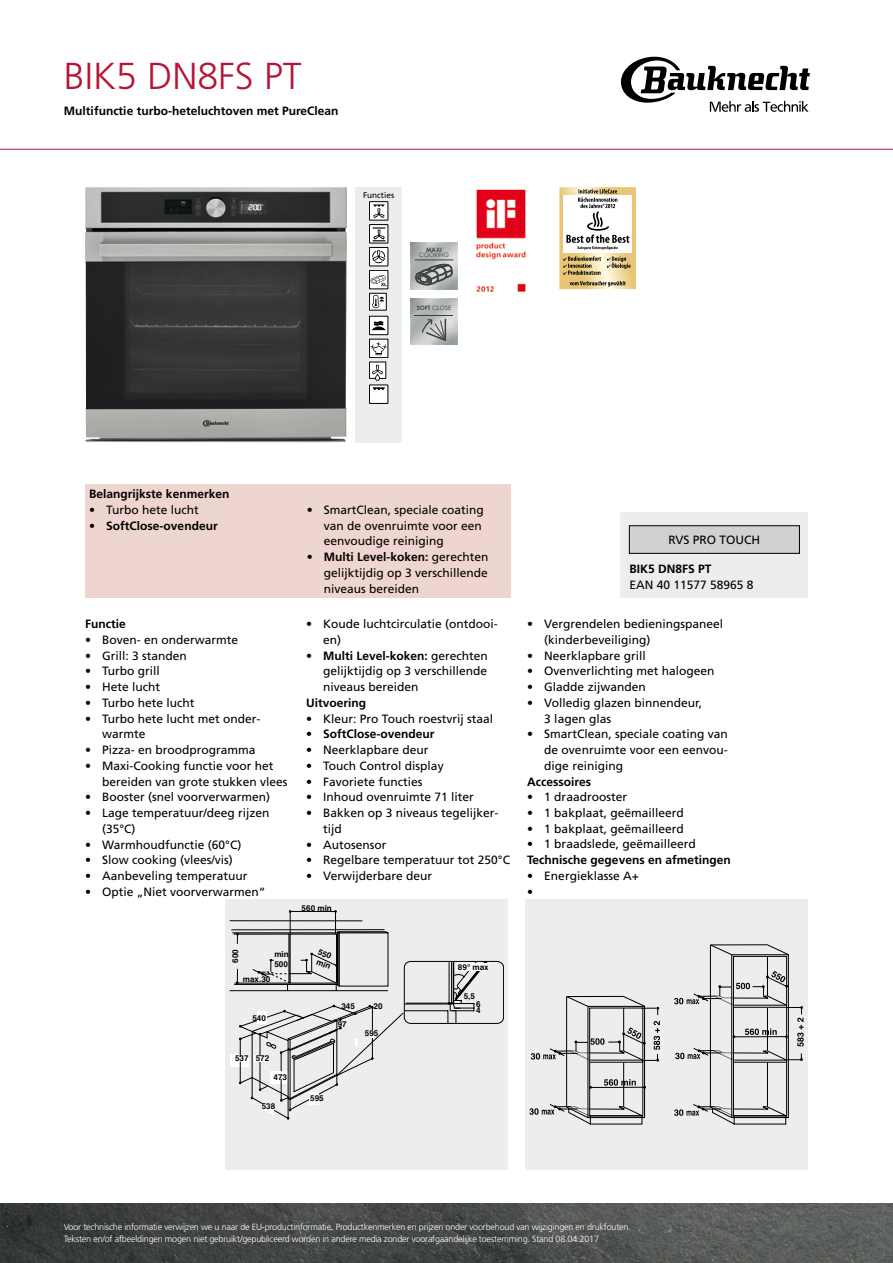
<style>
.page{position:relative;width:893px;height:1263px;background:#fff}
.page>*{position:absolute;margin:0;border:0;box-sizing:border-box;transform-origin:0 0}
.t1{font:300 37.5px "Frutiger LT Std";color:#b51434}
.t2{font:12px/15.8px "Frutiger LT Std";color:#000}
.t3{font:700 12px "Frutiger LT Std";color:#000}
.t4{font:300 9px/12px "Frutiger LT Std";letter-spacing:-.02em;color:#fff}
.t5{font:8.25px "Frutiger LT Std";color:#000}
.t6{font:700 8.1px/9.8px "Helvetica";color:#000}
.t7{font:6px "Century Gothic";color:#3e4142}
.t8{font:700 6px "Century Gothic";color:#3e4142}
.s1{font-weight:700}
.s2{font-weight:400}
</style>
<div class="page">
<img style="left:0;top:1203px;width:893px;height:60px">
<svg style="left:621px;top:57px;width:189px;height:55px"></svg>
<hr style="left:0;top:149px;width:893px;height:1px;background:#b51434">
<img style="left:85px;top:187px;width:262px;height:255px">
<div style="left:355px;top:187px;width:47px;height:255px;background:#eceded"></div>
<div style="left:369px;top:202px;width:19px;height:18px;background:#fff"></div>
<div style="left:369px;top:201px;width:19px;height:19px;border:1px solid #000"></div>
<svg style="left:373px;top:204px;width:12px;height:14px"></svg>
<div style="left:369px;top:225px;width:19px;height:18px;background:#fff"></div>
<div style="left:369px;top:224px;width:19px;height:19px;border:1px solid #000"></div>
<svg style="left:373px;top:227px;width:13px;height:14px"></svg>
<div style="left:369px;top:247px;width:19px;height:19px;background:#fff"></div>
<div style="left:369px;top:247px;width:19px;height:19px;border:1px solid #000"></div>
<svg style="left:372px;top:250px;width:13px;height:13px"></svg>
<div style="left:369px;top:270px;width:19px;height:19px;background:#fff"></div>
<div style="left:369px;top:270px;width:19px;height:19px;border:1px solid #000"></div>
<svg style="left:370px;top:275px;width:17px;height:11px"></svg>
<div style="left:369px;top:293px;width:17px;height:17px;background:#fff"></div>
<div style="left:369px;top:293px;width:18px;height:17px;border:1px solid #000"></div>
<svg style="left:372px;top:295px;width:12px;height:13px"></svg>
<div style="left:369px;top:316px;width:19px;height:19px;background:#fff"></div>
<div style="left:369px;top:316px;width:19px;height:19px;border:1px solid #000"></div>
<svg style="left:373px;top:321px;width:12px;height:9px"></svg>
<svg style="left:369px;top:339px;width:19px;height:19px"></svg>
<div style="left:369px;top:339px;width:19px;height:19px;border:1px solid #000"></div>
<svg style="left:370px;top:341px;width:17px;height:14px"></svg>
<div style="left:369px;top:362px;width:17px;height:16px;background:#fff"></div>
<div style="left:369px;top:362px;width:17px;height:17px;border:1px solid #000"></div>
<svg style="left:372px;top:365px;width:11px;height:16px"></svg>
<div style="left:369px;top:385px;width:19px;height:18px;background:#fff"></div>
<div style="left:369px;top:385px;width:19px;height:19px;border:1px solid #000"></div>
<svg style="left:373px;top:388px;width:12px;height:2px"></svg>
<img style="left:411px;top:243px;width:46px;height:46px">
<hr style="left:415px;top:260px;width:38px;height:1px;background:#3e4142">
<svg style="left:415px;top:264px;width:37px;height:21px"></svg>
<img style="left:411px;top:298px;width:46px;height:47px">
<hr style="left:415px;top:315px;width:38px;height:1px;background:#3e4142">
<svg style="left:422px;top:319px;width:24px;height:22px"></svg>
<img style="left:476px;top:189px;width:50px;height:103px">
<svg style="left:559px;top:187px;width:77px;height:102px"></svg>
<div style="left:85px;top:485px;width:425px;height:113px;background:#efd5cf"></div>
<div style="left:525px;top:899px;width:283px;height:270px;background:#eceded"></div>
<svg style="left:529px;top:944px;width:275px;height:180px"></svg>
<div style="left:225px;top:899px;width:283px;height:270px;background:#eceded"></div>
<div style="left:404px;top:961px;width:100px;height:63px;border:1px solid #000;border-radius:6px"></div>
<div style="left:456px;top:964px;width:33px;height:7px;background:#fff"></div>
<svg style="left:230px;top:910px;width:258px;height:209px"></svg>
<div style="left:621px;top:513px;width:187px;height:85px;background:#eceded"></div>
<div style="left:629px;top:526px;width:170px;height:27px;background:#d0d1d2"></div>
<div style="left:629px;top:525px;width:171px;height:28px;border:1px solid #000"></div>
<h1 class="t1" style="left:64px;top:55px;width:239px">BIK5 DN8FS PT</h1>
<p class="t3" style="left:64px;top:104px;width:276px">Multifunctie turbo-heteluchtoven met PureClean</p>
<p class="t5" style="left:363px;top:190px;width:33px">Functies</p>
<p class="t8" style="left:426px;top:246px;width:17px">MAXI</p>
<p class="t7" style="left:419px;top:251px;width:32px">COOKING</p>
<p class="t7" style="left:417px;top:304px;width:36px"><span class="s1">SOFT</span> CLOSE</p>
<p class="t3" style="left:89px;top:487px;width:142px">Belangrijkste kenmerken</p>
<p class="t2" style="left:89px;top:502px;width:111px">• Turbo hete lucht</p>
<p class="t3" style="left:89px;top:518px;width:130px"><span class="s2">•</span> SoftClose-ovendeur</p>
<p class="t3" style="left:85px;top:617px;width:42px">Functie</p>
<p class="t2" style="left:85px;top:632px;width:155px">• Boven- en onderwarmte</p>
<p class="t2" style="left:85px;top:648px;width:103px">• Grill: 3 standen</p>
<p class="t2" style="left:85px;top:663px;width:76px">• Turbo grill</p>
<p class="t2" style="left:85px;top:679px;width:77px">• Hete lucht</p>
<p class="t2" style="left:85px;top:695px;width:111px">• Turbo hete lucht</p>
<p class="t2" style="left:102px;top:711px;width:160px;text-indent:-17px">• Turbo hete lucht met onder&shy;warmte</p>
<p class="t2" style="left:85px;top:742px;width:172px">• Pizza- en broodprogramma</p>
<p class="t2" style="left:102px;top:758px;width:187px;text-indent:-17px">• Maxi-Cooking functie voor het bereiden van grote stukken vlees</p>
<p class="t2" style="left:85px;top:789px;width:187px">• Booster (snel voorverwarmen)</p>
<p class="t2" style="left:102px;top:805px;width:169px;text-indent:-17px">• Lage temperatuur/deeg rijzen (35°C)</p>
<p class="t2" style="left:85px;top:837px;width:158px">• Warmhoudfunctie (60°C)</p>
<p class="t2" style="left:85px;top:852px;width:149px">• Slow cooking (vlees/vis)</p>
<p class="t2" style="left:85px;top:868px;width:164px">• Aanbeveling temperatuur</p>
<p class="t2" style="left:85px;top:884px;width:182px">• Optie „Niet voorverwarmen“</p>
<p class="t2" style="left:324px;top:502px;width:162px;text-indent:-17px">• SmartClean, speciale coating van de ovenruimte voor een eenvoudige reiniging</p>
<p class="t2" style="left:324px;top:549px;width:166px;text-align:justify;text-indent:-17px">• <span class="s1">Multi Level-koken:</span> gerechten gelijktijdig op 3 verschillende niveaus bereiden</p>
<p class="t2" style="left:323px;top:616px;width:176px;text-indent:-17px">• Koude luchtcirculatie (ontdooi&shy;en)</p>
<p class="t2" style="left:323px;top:648px;width:166px;text-align:justify;text-indent:-17px">• <span class="s1">Multi Level-koken:</span> gerechten gelijktijdig op 3 verschillende niveaus bereiden</p>
<p class="t3" style="left:306px;top:696px;width:62px">Uitvoering</p>
<p class="t2" style="left:306px;top:711px;width:188px">• Kleur: Pro Touch roestvrij staal</p>
<p class="t3" style="left:306px;top:727px;width:130px"><span class="s2">•</span> SoftClose-ovendeur</p>
<p class="t2" style="left:306px;top:742px;width:124px">• Neerklapbare deur</p>
<p class="t2" style="left:306px;top:758px;width:139px">• Touch Control display</p>
<p class="t2" style="left:306px;top:774px;width:118px">• Favoriete functies</p>
<p class="t2" style="left:306px;top:789px;width:169px">• Inhoud ovenruimte 71 liter</p>
<p class="t2" style="left:323px;top:805px;width:177px;text-indent:-17px">• Bakken op 3 niveaus tegelijker&shy;tijd</p>
<p class="t2" style="left:306px;top:836px;width:82px">• Autosensor</p>
<p class="t2" style="left:306px;top:852px;width:205px">• Regelbare temperatuur tot 250°C</p>
<p class="t2" style="left:306px;top:868px;width:127px">• Verwijderbare deur</p>
<p class="t6" style="left:302px;top:902px;width:32px">560 min</p>
<p class="t6" style="left:230px;top:963px;width:15px;rotate:-90deg">600</p>
<p class="t6" style="left:274px;top:949px;width:16px">min<br>500</p>
<p class="t6" style="left:320px;top:946px;width:18px;rotate:22deg">550 min</p>
<p class="t6" style="left:243px;top:974px;width:29px">max.30</p>
<p class="t6" style="left:252px;top:1012px;width:15px">540</p>
<p class="t6" style="left:235px;top:1053px;width:36px">537 572</p>
<p class="t6" style="left:274px;top:1071px;width:15px">473</p>
<p class="t6" style="left:262px;top:1101px;width:15px">538</p>
<p class="t6" style="left:341px;top:1000px;width:15px">345</p>
<p class="t6" style="left:374px;top:1000px;width:11px">20</p>
<p class="t6" style="left:338px;top:1019px;width:11px">97</p>
<p class="t6" style="left:365px;top:1028px;width:15px">595</p>
<p class="t6" style="left:310px;top:1093px;width:15px">595</p>
<p class="t6" style="left:458px;top:962px;width:32px">89° max</p>
<p class="t6" style="left:476px;top:1005px;width:6px">4</p>
<p class="t6" style="left:464px;top:991px;width:13px">5,5</p>
<p class="t6" style="left:476px;top:999px;width:6px">6</p>
<p class="t2" style="left:668px;top:532px;width:84px">RVS Pro To uch</p>
<p class="t3" style="left:629px;top:562px;width:84px">BIK5 DN8FS PT</p>
<p class="t2" style="left:629px;top:577px;width:126px">EAN 40 11577 58965 8</p>
<p class="t2" style="left:544px;top:616px;width:180px;text-indent:-17px">• Vergrendelen bedieningspaneel (kinderbeveiliging)</p>
<p class="t2" style="left:527px;top:647px;width:120px">• Neerklapbare grill</p>
<p class="t2" style="left:527px;top:663px;width:189px">• Ovenverlichting met halogeen</p>
<p class="t2" style="left:527px;top:679px;width:120px">• Gladde zijwanden</p>
<p class="t2" style="left:544px;top:695px;width:159px;text-indent:-17px">• Volledig glazen binnendeur,<br>3 lagen glas</p>
<p class="t2" style="left:544px;top:726px;width:185px;text-align:justify;text-indent:-17px">• SmartClean, speciale coating van de ovenruimte voor een eenvou&shy;dige reiniging</p>
<p class="t3" style="left:527px;top:774px;width:65px">Accessoires</p>
<p class="t2" style="left:527px;top:789px;width:101px">• 1 draadrooster</p>
<p class="t2" style="left:527px;top:805px;width:158px">• 1 bakplaat, geëmailleerd</p>
<p class="t2" style="left:527px;top:821px;width:158px">• 1 bakplaat, geëmailleerd</p>
<p class="t2" style="left:527px;top:836px;width:170px">• 1 braadslede, geëmailleerd</p>
<p class="t3" style="left:527px;top:853px;width:205px">Technische gegevens en afmetingen</p>
<p class="t2" style="left:527px;top:868px;width:113px">• Energieklasse A+ •</p>
<p class="t4" style="left:64px;top:1221px;width:568px">Voor technische informatie verwijzen we u naar de EU-productinformatie. Productkenmerken en prijzen onder voorbehoud van wijzigingen en drukfouten.<br>Teksten en/of afbeeldingen mogen niet gebruikt/gepubliceerd worden in andere media zonder voorafgaandelijke toestemming. Stand 08.04.2017</p>
</div>
